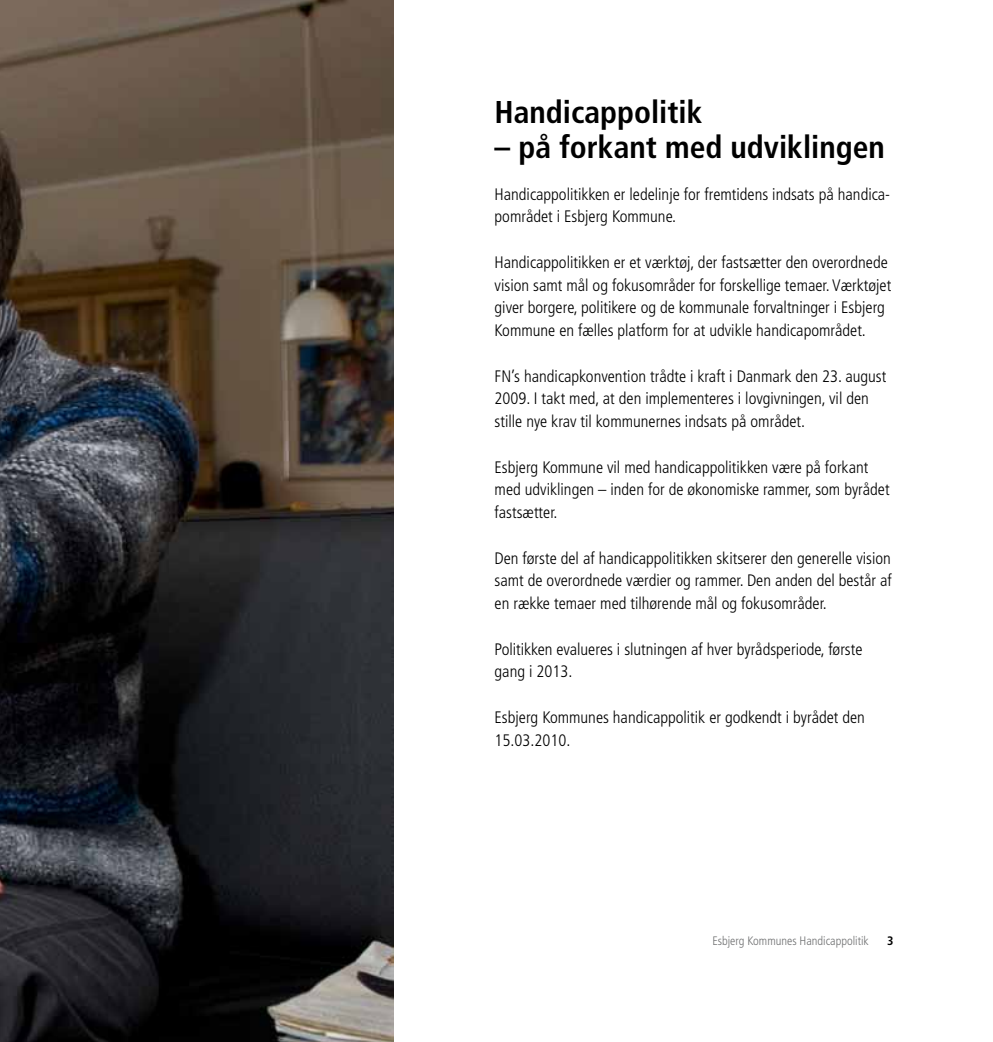
<style>
.page{position:relative;width:993px;height:1042px;background:#fff}
.page>*{position:absolute;margin:0;border:0;box-sizing:border-box;transform-origin:0 0}
.t1{font:700 condensed 31.5px "Frutiger";color:#000}
.t2{font:300 condensed 16.62px/22.8px "Frutiger";color:#000}
.t3{font:300 condensed 12.25px "Frutiger";color:#707172}
.t4{font:700 condensed 12.25px "Frutiger";color:#000}
</style>
<div class="page">
<img style="left:0;top:0;width:393px;height:1042px">
<h1 class="t1" style="left:494px;top:93px;width:209px">Handicappolitik</h1>
<h1 class="t1" style="left:494px;top:128px;width:391px">– på forkant med udviklingen</h1>
<p class="t2" style="left:494px;top:183px;width:397px">Handicappolitikken er ledelinje for fremtidens indsats på handica&shy;pområdet i Esbjerg Kommune.</p>
<p class="t2" style="left:494px;top:251px;width:398px">Handicappolitikken er et værktøj, der fastsætter den overordnede vision samt mål og fokusområder for forskellige temaer. Værktøjet giver borgere, politikere og de kommunale forvaltninger i Esbjerg Kommune en fælles platform for at udvikle handicapområdet.</p>
<p class="t2" style="left:494px;top:365px;width:393px">FN’s handicapkonvention trådte i kraft i Danmark den 23. august<br>2009. I takt med, at den implementeres i lovgivningen, vil den stille nye krav til kommunernes indsats på området.</p>
<p class="t2" style="left:494px;top:456px;width:396px">Esbjerg Kommune vil med handicappolitikken være på forkant med udviklingen – inden for de økonomiske rammer, som byrådet fastsætter.</p>
<p class="t2" style="left:494px;top:547px;width:398px;text-align:justify">Den første del af handicappolitikken skitserer den generelle vision samt de overordnede værdier og rammer. Den anden del består af en række temaer med tilhørende mål og fokusområder.</p>
<p class="t2" style="left:494px;top:638px;width:369px">Politikken evalueres i slutningen af hver byrådsperiode, første gang i 2013.</p>
<p class="t2" style="left:494px;top:706px;width:372px">Esbjerg Kommunes handicappolitik er godkendt i byrådet den<br>15.03.2010.</p>
<p class="t3" style="left:712px;top:933px;width:158px">Esbjerg Kommunes Handicappolitik</p>
<p class="t4" style="left:887px;top:933px;width:8px">3</p>
</div>
